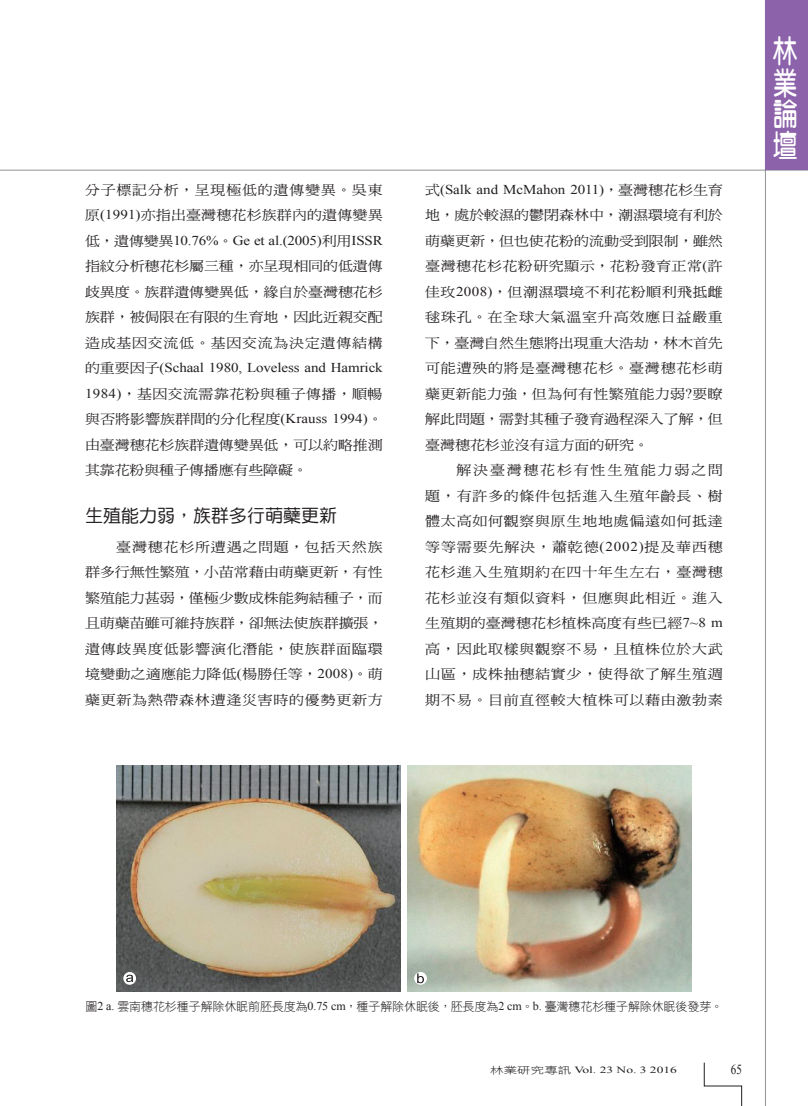
<style>
.page{position:relative;width:808px;height:1106px;background:#fff}
.page>*{position:absolute;margin:0;border:0;box-sizing:border-box;transform-origin:0 0}
.t1{font:31.5px/31.5px "DF Yuan W7 WINP BF";color:#fff;text-align:justify;scale:.77 1}
._02-內文中標標準{font:18px "DF Yuan W5 WINP BF";color:#231f20}
.t2{font:13.8px "Times New Roman";color:#231f20;scale:.8 1}
._01內文{font:13.5px/25.5px "DF Ming W5 WINP BF";letter-spacing:.02em;color:#231f20;text-align:justify;scale:1.11 1}
._06圖說{font:12px "DF Hei W3 WINP BF";letter-spacing:-.01em;color:#231f20}
.t3{font:9.45px "Times New Roman";color:#231f20;scale:1.43 1}
.s1{font-family:"Times New Roman"}
.s2{font-family:"DF Hei W3 WINP BF"}
</style>
<div class="page">
<hr style="left:0;top:170px;width:808px;height:1px;background:#6c6d70">
<hr style="left:765px;top:0;width:1px;height:1106px;background:#6c6d70">
<svg style="left:704px;top:1062px;width:38px;height:44px"></svg>
<div style="left:766px;top:0;width:42px;height:170px;background:#8c62aa"></div>
<img style="left:117px;top:765px;width:283px;height:226px">
<img style="left:408px;top:765px;width:283px;height:226px">
<svg style="left:123px;top:972px;width:13px;height:12px"></svg>
<svg style="left:126px;top:974px;width:7px;height:8px"></svg>
<div style="left:414px;top:972px;width:13px;height:12px;background:#fff;border-radius:50%"></div>
<svg style="left:417px;top:973px;width:7px;height:10px"></svg>
<p class="_01內文" style="left:85px;top:177px;width:270px">分子標記分析，呈現極低的遺傳變異。吳東原<span class="s1">(1991)</span>亦指出臺灣穗花杉族群內的遺傳變異低，遺傳變異<span class="s1">10.76%</span>。<span class="s1">Ge et al.(2005)</span>利用<span class="s1">ISSR</span>指紋分析穗花杉屬三種，亦呈現相同的低遺傳歧異度。族群遺傳變異低，緣自於臺灣穗花杉族群，被侷限在有限的生育地，因此近親交配造成基因交流低。基因交流為決定遺傳結構的重要因子<span class="s1">(Schaal 1980, Loveless and Hamrick 1984)</span>，基因交流需靠花粉與種子傳播，順暢與否將影響族群間的分化程度<span class="s1">(Krauss 1994)</span>。由臺灣穗花杉族群遺傳變異低，可以約略推測其靠花粉與種子傳播應有些障礙。</p>
<p class="_02-內文中標標準" style="left:85px;top:506px;width:253px">生殖能力弱，族群多行萌蘗更新</p>
<p class="_01內文" style="left:85px;top:534px;width:270px;text-indent:31px">臺灣穗花杉所遭遇之問題，包括天然族群多行無性繁殖，小苗常藉由萌蘗更新，有性繁殖能力甚弱，僅極少數成株能夠結種子，而且萌蘗苗雖可維持族群，卻無法使族群擴張，遺傳歧異度低影響演化潛能，使族群面臨環境變動之適應能力降低<span class="s1">(</span>楊勝任等，<span class="s1">2008)</span>。萌蘗更新為熱帶森林遭逢災害時的優勢更新方</p>
<p class="_01內文" style="left:425px;top:177px;width:270px">式<span class="s1">(Salk and McMahon 2011)</span>，臺灣穗花杉生育地，處於較濕的鬱閉森林中，潮濕環境有利於萌蘗更新，但也使花粉的流動受到限制，雖然臺灣穗花杉花粉研究顯示，花粉發育正常<span class="s1">(</span>許佳玫<span class="s1">2008)</span>，但潮濕環境不利花粉順利飛抵雌毬珠孔。在全球大氣溫室升高效應日益嚴重下，臺灣自然生態將出現重大浩劫，林木首先可能遭殃的將是臺灣穗花杉。臺灣穗花杉萌蘗更新能力強，但為何有性繁殖能力弱<span class="s1">?</span>要瞭解此問題，需對其種子發育過程深入了解，但臺灣穗花杉並沒有這方面的研究。</p>
<p class="_01內文" style="left:425px;top:457px;width:270px;text-indent:31px">解決臺灣穗花杉有性生殖能力弱之問題，有許多的條件包括進入生殖年齡長、樹體太高如何觀察與原生地地處偏遠如何抵達等等需要先解決，蕭乾德<span class="s1">(2002)</span>提及華西穗花杉進入生殖期約在四十年生左右，臺灣穗花杉並沒有類似資料，但應與此相近。進入生殖期的臺灣穗花杉植株高度有些已經<span class="s1">7~8 m</span>高，因此取樣與觀察不易，且植株位於大武山區，成株抽穗結實少，使得欲了解生殖週期不易。目前直徑較大植株可以藉由激勃素</p>
<h1 class="t1" style="left:773px;top:35px;width:32px">林業論壇</h1>
<p class="_06圖說" style="left:85px;top:1000px;width:639px">圖<span class="s1">2 a.</span> 雲南穗花杉種子解除休眠前胚長度為<span class="s1">0.75 cm</span>，種子解除休眠後，胚長度為<span class="s1">2 cm</span>。<span class="s1">b.</span> 臺灣穗花杉種子解除休眠後發芽。</p>
<p class="t3" style="left:490px;top:1063px;width:132px"><span class="s2">林業研究專訊</span> Vol. 23 No. 3 2016</p>
<p class="t2" style="left:731px;top:1060px;width:15px">65</p>
</div>
